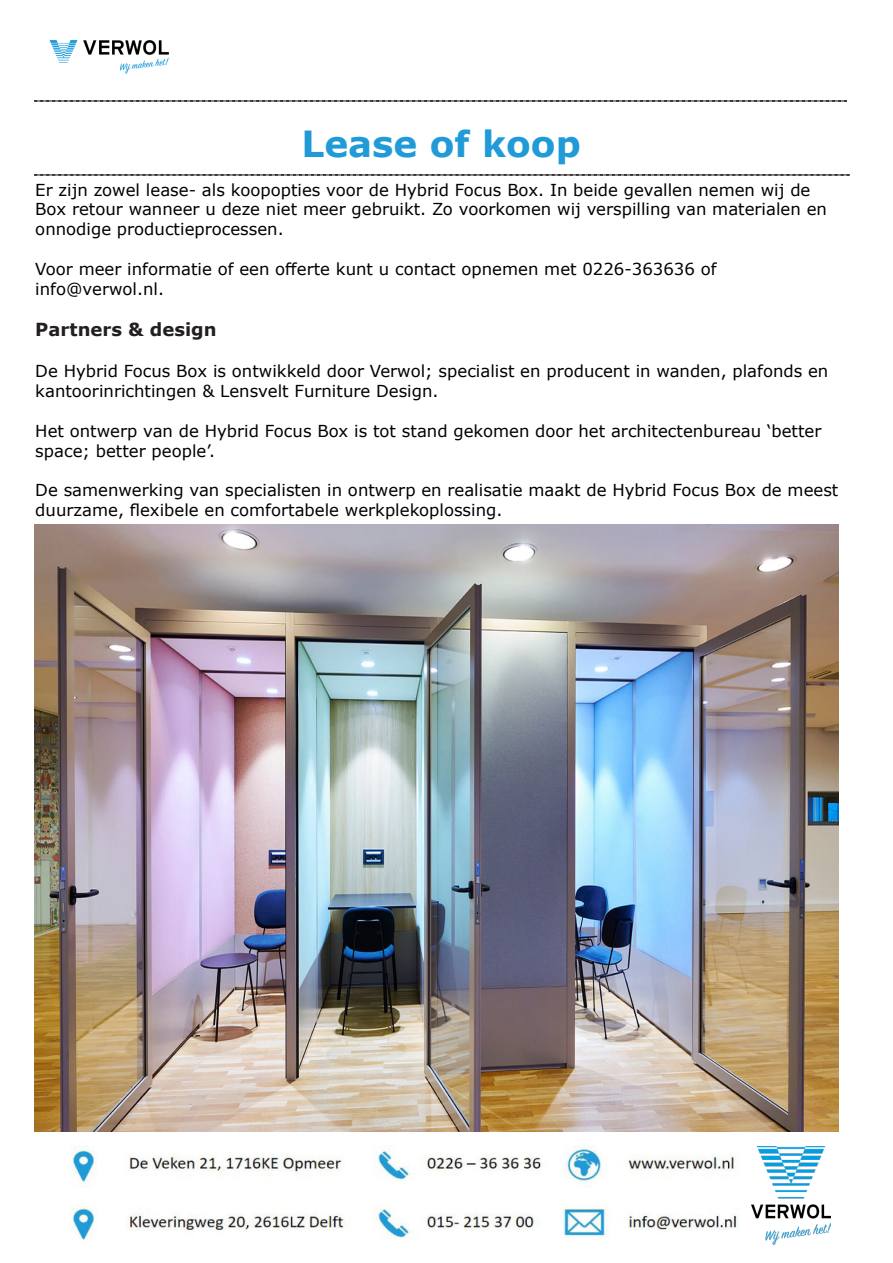
<style>
.page{position:relative;width:893px;height:1263px;background:#fff}
.page>*{position:absolute;margin:0;border:0;box-sizing:border-box;transform-origin:0 0}
.t1{font:700 36px "Verdana";color:#209bd8}
.t2{font:700 18px "Verdana";color:#231f20}
.t3{font:16.5px/19.8px "Verdana";color:#000}
</style>
<div class="page">
<img style="left:34px;top:525px;width:805px;height:607px">
<img style="left:70px;top:1146px;width:669px;height:94px">
<img style="left:752px;top:1146px;width:78px;height:98px">
<svg style="left:34px;top:100px;width:813px;height:2px;background:#65615f"></svg>
<img style="left:49px;top:39px;width:120px;height:35px">
<svg style="left:34px;top:174px;width:816px;height:2px;background:#666160"></svg>
<p class="t1" style="left:301px;top:119px;width:281px">Lease of koop</p>
<p class="t3" style="left:35px;top:179px;width:793px">Er zijn zowel lease- als koopopties voor de Hybrid Focus Box. In beide gevallen nemen wij de<br>Box retour wanneer u deze niet meer gebruikt. Zo voorkomen wij verspilling van materialen en onnodige productieprocessen.</p>
<p class="t3" style="left:35px;top:259px;width:683px">Voor meer informatie of een offerte kunt u contact opnemen met 0226-363636 of</p>
<p class="t3" style="left:35px;top:278px;width:130px">info@verwol.nl.</p>
<p class="t2" style="left:35px;top:317px;width:183px">Partners &amp; design</p>
<p class="t3" style="left:35px;top:361px;width:795px">De Hybrid Focus Box is ontwikkeld door Verwol; specialist en producent in wanden, plafonds en</p>
<p class="t3" style="left:35px;top:381px;width:405px">kantoorinrichtingen &amp; Lensvelt Furniture Design.</p>
<p class="t3" style="left:35px;top:421px;width:788px">Het ontwerp van de Hybrid Focus Box is tot stand gekomen door het architectenbureau ‘better</p>
<p class="t3" style="left:35px;top:440px;width:181px">space; better people’.</p>
<p class="t3" style="left:35px;top:480px;width:805px">De samenwerking van specialisten in ontwerp en realisatie maakt de Hybrid Focus Box de meest duurzame, flexibele en comfortabele werkplekoplossing.</p>
</div>
